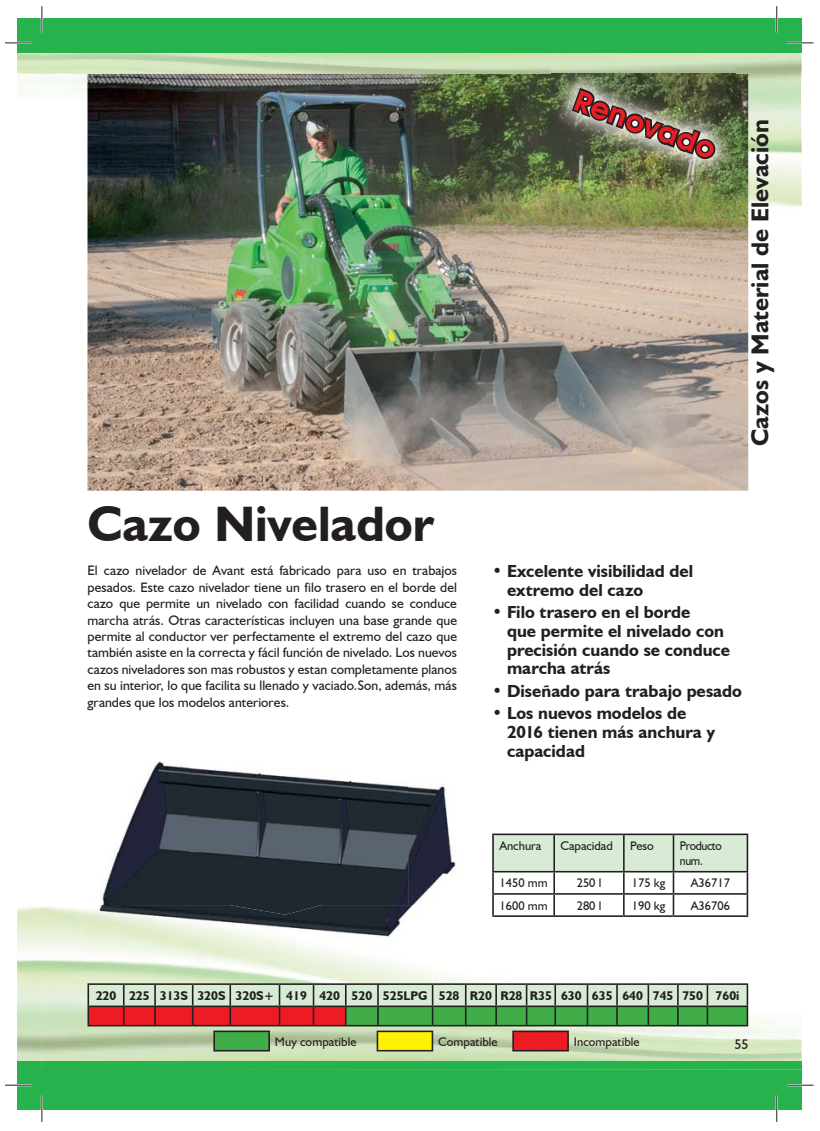
<style>
.page{position:relative;width:820px;height:1131px;background:#fff}
.page>*{position:absolute;margin:0;border:0;box-sizing:border-box;transform-origin:0 0}
.t1{font:700 49.88px "Humanist 521 BT";color:#231f20}
.t2{font:700 28px "Avalon";color:#ed1c24;scale:1.04 1}
.t3{font:700 24.5px "Humanist 521 BT";color:#231f20}
.t4{font:700 17.5px/18.7px "Humanist 521 BT";color:#231f20}
.t5{font:14px "Humanist 521 BT";color:#231f20}
.t6{font:13.65px/16.4px "Humanist 521 BT";letter-spacing:.005em;color:#231f20;text-align:justify}
.t7{font:700 12.6px "Humanist 521 BT";color:#231f20}
.t8{font:12.6px/15.2px "Humanist 521 BT";letter-spacing:-.03em;color:#231f20;scale:.94 1}
.t9{font:12.42px "Humanist 521 BT";color:#231f20}
</style>
<div class="page">
<div style="left:17px;top:1061px;width:25px;height:8px;background:#26b34d"></div>
<div style="left:17px;top:1068px;width:784px;height:41px;background:#26b34d"></div>
<img style="left:42px;top:905px;width:759px;height:156px">
<div style="left:42px;top:1061px;width:759px;height:8px;background:#26b34d"></div>
<img style="left:17px;top:53px;width:784px;height:156px">
<div style="left:17px;top:45px;width:25px;height:8px;background:#26b34d"></div>
<div style="left:42px;top:45px;width:759px;height:8px;background:#26b34d"></div>
<div style="left:17px;top:18px;width:784px;height:29px;background:#26b34d"></div>
<img style="left:87px;top:74px;width:660px;height:416px">
<hr style="left:492px;top:833px;width:62px;height:2px;background:#231f20">
<hr style="left:554px;top:833px;width:69px;height:2px;background:#231f20">
<hr style="left:623px;top:833px;width:50px;height:2px;background:#231f20">
<hr style="left:673px;top:833px;width:74px;height:2px;background:#231f20">
<svg style="left:492px;top:834px;width:255px;height:81px"></svg>
<hr style="left:492px;top:915px;width:131px;height:1px;background:#231f20">
<hr style="left:623px;top:915px;width:50px;height:1px;background:#231f20">
<hr style="left:673px;top:915px;width:74px;height:1px;background:#231f20">
<svg style="left:87px;top:983px;width:660px;height:42px;background:#9fa382"></svg>
<hr style="left:87px;top:1024px;width:105px;height:2px;background:#231f20">
<hr style="left:193px;top:1024px;width:239px;height:2px;background:#231f20">
<hr style="left:432px;top:1024px;width:275px;height:2px;background:#231f20">
<hr style="left:707px;top:1024px;width:40px;height:2px;background:#231f20">
<img style="left:117px;top:761px;width:291px;height:91px">
<img style="left:408px;top:785px;width:48px;height:120px">
<img style="left:101px;top:852px;width:198px;height:53px">
<img style="left:299px;top:852px;width:109px;height:53px">
<img style="left:81px;top:905px;width:381px;height:53px">
<img style="left:551px;top:68px;width:184px;height:112px">
<img style="left:569px;top:86px;width:148px;height:76px">
<div style="left:214px;top:1031px;width:55px;height:19px;background:#41ad49"></div>
<hr style="left:213px;top:1030px;width:57px;height:2px;background:#231f20">
<svg style="left:213px;top:1032px;width:2px;height:17px"></svg>
<svg style="left:268px;top:1032px;width:2px;height:17px"></svg>
<hr style="left:213px;top:1049px;width:57px;height:2px;background:#231f20">
<div style="left:377px;top:1031px;width:55px;height:19px;background:#fff200"></div>
<hr style="left:376px;top:1030px;width:57px;height:2px;background:#231f20">
<svg style="left:376px;top:1032px;width:2px;height:17px"></svg>
<svg style="left:431px;top:1032px;width:2px;height:17px"></svg>
<hr style="left:376px;top:1049px;width:57px;height:2px;background:#231f20">
<div style="left:513px;top:1031px;width:55px;height:19px;background:#ed1c24"></div>
<hr style="left:512px;top:1030px;width:56px;height:2px;background:#231f20">
<svg style="left:512px;top:1032px;width:1px;height:17px"></svg>
<svg style="left:567px;top:1032px;width:1px;height:17px"></svg>
<hr style="left:512px;top:1049px;width:56px;height:2px;background:#231f20">
<hr style="left:5px;top:42px;width:26px;height:2px;background:#fff">
<hr style="left:787px;top:42px;width:26px;height:2px;background:#fff">
<hr style="left:5px;top:1084px;width:26px;height:2px;background:#fff">
<hr style="left:787px;top:1084px;width:26px;height:2px;background:#fff">
<hr style="left:41px;top:6px;width:2px;height:26px;background:#fff">
<hr style="left:41px;top:1095px;width:2px;height:26px;background:#fff">
<hr style="left:775px;top:6px;width:2px;height:26px;background:#fff">
<hr style="left:775px;top:1095px;width:2px;height:26px;background:#fff">
<svg style="left:5px;top:43px;width:26px;height:1px"></svg>
<svg style="left:787px;top:43px;width:26px;height:1px"></svg>
<svg style="left:5px;top:1084px;width:26px;height:1px"></svg>
<svg style="left:787px;top:1084px;width:26px;height:1px"></svg>
<svg style="left:42px;top:6px;width:1px;height:26px"></svg>
<svg style="left:42px;top:1095px;width:1px;height:26px"></svg>
<svg style="left:776px;top:6px;width:1px;height:26px"></svg>
<svg style="left:776px;top:1095px;width:1px;height:26px"></svg>
<h1 class="t1" style="left:87px;top:493px;width:348px">Cazo Nivelador</h1>
<p class="t6" style="left:87px;top:562px;width:371px">El cazo nivelador de Avant está fabricado para uso en trabajos pesados. Este cazo nivelador tiene un filo trasero en el borde del cazo que permite un nivelado con facilidad cuando se conduce marcha atrás. Otras características incluyen una base grande que permite al conductor ver perfectamente el extremo del cazo que también asiste en la correcta y fácil función de nivelado. Los nuevos cazos niveladores son mas robustos y estan completamente planos en su interior, lo que facilita su llenado y vaciado.Son, además, más grandes que los modelos anteriores.</p>
<h2 class="t2" style="left:579px;top:89px;width:143px;rotate:20deg">Renovado</h2>
<h3 class="t3" style="left:744px;top:446px;width:328px;rotate:-90deg">Cazos y Material de Elevación</h3>
<p class="t4" style="left:507px;top:561px;width:187px;text-indent:-15px">• Excelente visibilidad del extremo del cazo</p>
<p class="t4" style="left:507px;top:602px;width:224px;text-indent:-15px">• Filo trasero en el borde<br>que permite el nivelado con precisión cuando se conduce marcha atrás</p>
<p class="t4" style="left:492px;top:681px;width:251px">• Diseñado para trabajo pesado</p>
<p class="t4" style="left:507px;top:703px;width:209px;text-indent:-15px">• Los nuevos modelos de<br>2016 tienen más anchura y capacidad</p>
<p class="t9" style="left:499px;top:838px;width:43px">Anchura</p>
<p class="t9" style="left:560px;top:838px;width:54px">Capacidad</p>
<p class="t9" style="left:630px;top:838px;width:25px">Peso</p>
<p class="t8" style="left:679px;top:838px;width:46px">Producto num.</p>
<p class="t9" style="left:499px;top:875px;width:50px">1450 mm</p>
<p class="t9" style="left:576px;top:875px;width:26px">250 l</p>
<p class="t9" style="left:631px;top:875px;width:35px">175 kg</p>
<p class="t9" style="left:690px;top:875px;width:41px">A36717</p>
<p class="t9" style="left:499px;top:897px;width:50px">1600 mm</p>
<p class="t9" style="left:576px;top:897px;width:26px">280 l</p>
<p class="t9" style="left:631px;top:897px;width:35px">190 kg</p>
<p class="t9" style="left:690px;top:897px;width:41px">A36706</p>
<p class="t7" style="left:96px;top:987px;width:645px">220 225 313S 320S 320S+ 419 420 520 525LPG 528 R20 R28 R35 630 635 640 745 750 760i</p>
<p class="t9" style="left:275px;top:1033px;width:83px">Muy compatible</p>
<p class="t9" style="left:438px;top:1033px;width:61px">Compatible</p>
<p class="t9" style="left:573px;top:1033px;width:67px">Incompatible</p>
<p class="t5" style="left:734px;top:1035px;width:16px">55</p>
</div>
